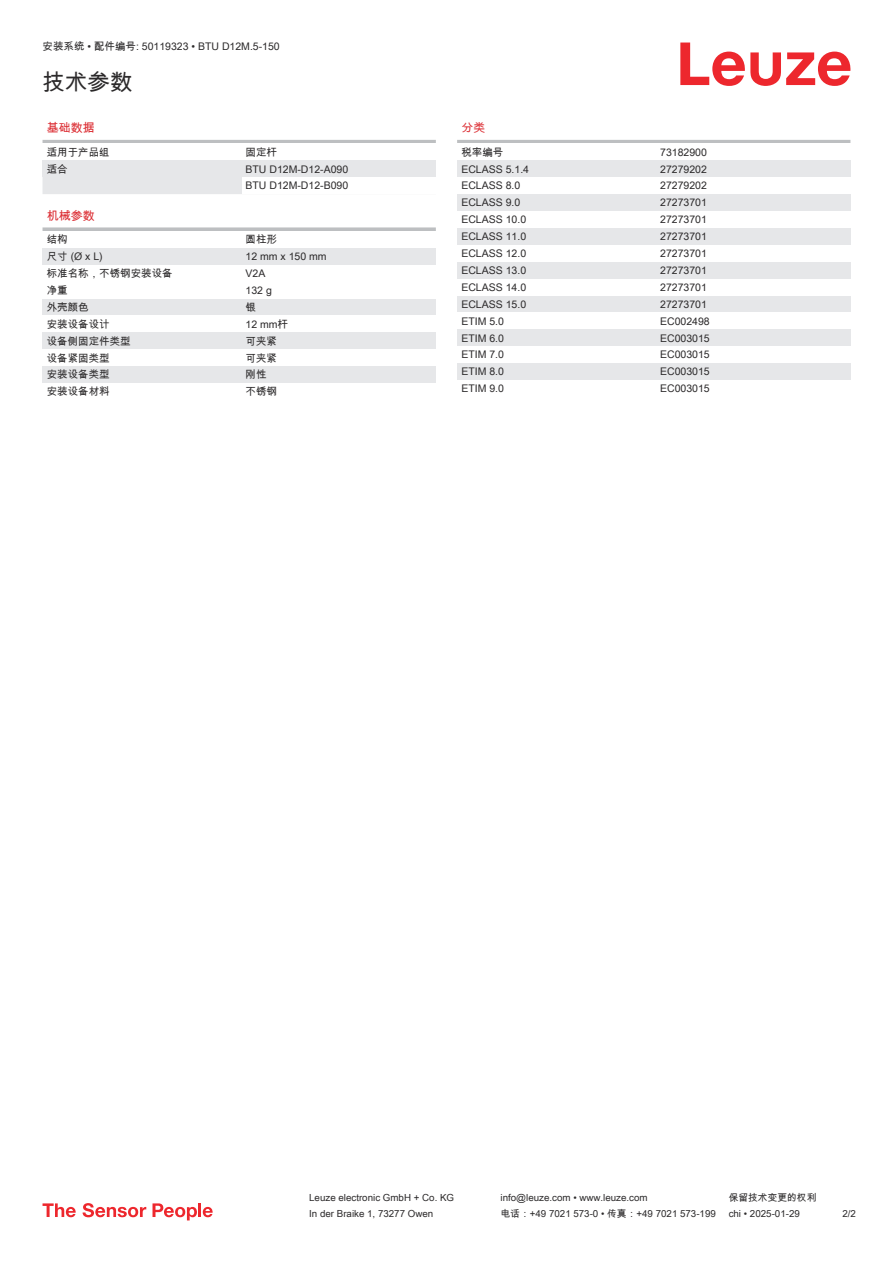
<style>
.page{position:relative;width:893px;height:1263px;background:#fff}
.page>*{position:absolute;margin:0;border:0;box-sizing:border-box;transform-origin:0 0}
.t1{font:22.5px "Arial Unicode MS";color:#2b292a}
.t2{font:12px "Arial Unicode MS";color:#db2a30}
.t3{font:10.5px/17px "Arial Unicode MS";color:#2b292a}
.t4{font:9.75px "Arial Unicode MS";color:#2b292a}
</style>
<div class="page">
<svg style="left:680px;top:43px;width:170px;height:43px"></svg>
<div style="left:43px;top:177px;width:199px;height:17px;background:#e6e7e9"></div>
<hr style="left:43px;top:140px;width:393px;height:3px;background:#bdbfc1">
<div style="left:43px;top:160px;width:199px;height:17px;background:#e6e7e9"></div>
<div style="left:242px;top:160px;width:194px;height:17px;background:#e6e7e9"></div>
<svg style="left:43px;top:227px;width:393px;height:4px;background:#c4c6c8"></svg>
<div style="left:43px;top:248px;width:199px;height:17px;background:#e6e7e9"></div>
<div style="left:242px;top:248px;width:194px;height:17px;background:#e6e7e9"></div>
<div style="left:43px;top:299px;width:199px;height:17px;background:#e6e7e9"></div>
<div style="left:242px;top:299px;width:194px;height:17px;background:#e6e7e9"></div>
<div style="left:43px;top:332px;width:199px;height:17px;background:#e6e7e9"></div>
<div style="left:242px;top:332px;width:194px;height:17px;background:#e6e7e9"></div>
<div style="left:43px;top:366px;width:199px;height:17px;background:#e6e7e9"></div>
<div style="left:242px;top:366px;width:194px;height:17px;background:#e6e7e9"></div>
<hr style="left:457px;top:140px;width:393px;height:3px;background:#bdbfc1">
<div style="left:457px;top:160px;width:200px;height:17px;background:#e6e7e9"></div>
<div style="left:657px;top:160px;width:193px;height:17px;background:#e6e7e9"></div>
<div style="left:457px;top:194px;width:200px;height:17px;background:#e6e7e9"></div>
<div style="left:657px;top:194px;width:193px;height:17px;background:#e6e7e9"></div>
<div style="left:457px;top:228px;width:200px;height:17px;background:#e6e7e9"></div>
<div style="left:657px;top:228px;width:193px;height:17px;background:#e6e7e9"></div>
<div style="left:457px;top:262px;width:200px;height:17px;background:#e6e7e9"></div>
<div style="left:657px;top:262px;width:193px;height:17px;background:#e6e7e9"></div>
<div style="left:457px;top:296px;width:200px;height:16px;background:#e6e7e9"></div>
<div style="left:657px;top:296px;width:193px;height:16px;background:#e6e7e9"></div>
<div style="left:457px;top:329px;width:200px;height:17px;background:#e6e7e9"></div>
<div style="left:657px;top:329px;width:193px;height:17px;background:#e6e7e9"></div>
<div style="left:457px;top:363px;width:200px;height:17px;background:#e6e7e9"></div>
<div style="left:657px;top:363px;width:193px;height:17px;background:#e6e7e9"></div>
<svg style="left:43px;top:1203px;width:33px;height:14px"></svg>
<svg style="left:83px;top:1203px;width:63px;height:14px"></svg>
<svg style="left:153px;top:1203px;width:44px;height:17px"></svg>
<hr style="left:198px;top:1203px;width:3px;height:14px;background:#ed272d">
<svg style="left:203px;top:1207px;width:10px;height:10px"></svg>
<p class="t3" style="left:43px;top:38px;width:239px">安装系统 • 配件编号: 50119323 • BTU D12M.5-150</p>
<h1 class="t1" style="left:43px;top:66px;width:91px">技术参数</h1>
<p class="t2" style="left:47px;top:119px;width:49px">基础数据</p>
<p class="t3" style="left:47px;top:143px;width:64px">适用于产品组</p>
<p class="t3" style="left:246px;top:143px;width:33px">固定杆</p>
<p class="t3" style="left:47px;top:160px;width:22px">适合</p>
<p class="t3" style="left:246px;top:160px;width:104px">BTU D12M-D12-A090<br>BTU D12M-D12-B090</p>
<p class="t2" style="left:47px;top:207px;width:49px">机械参数</p>
<p class="t3" style="left:47px;top:231px;width:22px">结构</p>
<p class="t3" style="left:246px;top:231px;width:33px">圆柱形</p>
<p class="t3" style="left:47px;top:248px;width:58px">尺寸 (Ø x L)</p>
<p class="t3" style="left:246px;top:248px;width:83px">12 mm x 150 mm</p>
<p class="t3" style="left:47px;top:265px;width:127px">标准名称，不锈钢安装设备</p>
<p class="t3" style="left:246px;top:265px;width:21px">V2A</p>
<p class="t3" style="left:47px;top:281px;width:22px">净重</p>
<p class="t3" style="left:246px;top:281px;width:28px">132 g</p>
<p class="t3" style="left:47px;top:298px;width:43px">外壳颜色</p>
<p class="t3" style="left:246px;top:298px;width:12px">银</p>
<p class="t3" style="left:47px;top:315px;width:64px">安装设备设计</p>
<p class="t3" style="left:246px;top:315px;width:44px">12 mm杆</p>
<p class="t3" style="left:47px;top:332px;width:85px">设备侧固定件类型</p>
<p class="t3" style="left:246px;top:332px;width:33px">可夹紧</p>
<p class="t3" style="left:47px;top:349px;width:64px">设备紧固类型</p>
<p class="t3" style="left:246px;top:349px;width:33px">可夹紧</p>
<p class="t3" style="left:47px;top:366px;width:64px">安装设备类型</p>
<p class="t3" style="left:246px;top:366px;width:22px">刚性</p>
<p class="t3" style="left:47px;top:383px;width:64px">安装设备材料</p>
<p class="t3" style="left:246px;top:383px;width:33px">不锈钢</p>
<p class="t2" style="left:461px;top:119px;width:25px">分类</p>
<p class="t3" style="left:461px;top:143px;width:43px">税率编号</p>
<p class="t3" style="left:660px;top:143px;width:48px">73182900</p>
<p class="t3" style="left:461px;top:160px;width:69px">ECLASS 5.1.4</p>
<p class="t3" style="left:660px;top:160px;width:48px">27279202</p>
<p class="t3" style="left:461px;top:177px;width:60px">ECLASS 8.0</p>
<p class="t3" style="left:660px;top:177px;width:48px">27279202</p>
<p class="t3" style="left:461px;top:194px;width:60px">ECLASS 9.0</p>
<p class="t3" style="left:660px;top:194px;width:48px">27273701</p>
<p class="t3" style="left:461px;top:211px;width:66px">ECLASS 10.0</p>
<p class="t3" style="left:660px;top:211px;width:48px">27273701</p>
<p class="t3" style="left:461px;top:228px;width:66px">ECLASS 11.0</p>
<p class="t3" style="left:660px;top:228px;width:48px">27273701</p>
<p class="t3" style="left:461px;top:245px;width:66px">ECLASS 12.0</p>
<p class="t3" style="left:660px;top:245px;width:48px">27273701</p>
<p class="t3" style="left:461px;top:262px;width:66px">ECLASS 13.0</p>
<p class="t3" style="left:660px;top:262px;width:48px">27273701</p>
<p class="t3" style="left:461px;top:278px;width:66px">ECLASS 14.0</p>
<p class="t3" style="left:660px;top:278px;width:48px">27273701</p>
<p class="t3" style="left:461px;top:295px;width:66px">ECLASS 15.0</p>
<p class="t3" style="left:660px;top:295px;width:48px">27273701</p>
<p class="t3" style="left:461px;top:312px;width:44px">ETIM 5.0</p>
<p class="t3" style="left:660px;top:312px;width:51px">EC002498</p>
<p class="t3" style="left:461px;top:329px;width:44px">ETIM 6.0</p>
<p class="t3" style="left:660px;top:329px;width:51px">EC003015</p>
<p class="t3" style="left:461px;top:346px;width:44px">ETIM 7.0</p>
<p class="t3" style="left:660px;top:346px;width:51px">EC003015</p>
<p class="t3" style="left:461px;top:363px;width:44px">ETIM 8.0</p>
<p class="t3" style="left:660px;top:363px;width:51px">EC003015</p>
<p class="t3" style="left:461px;top:380px;width:44px">ETIM 9.0</p>
<p class="t3" style="left:660px;top:380px;width:51px">EC003015</p>
<p class="t4" style="left:309px;top:1191px;width:146px">Leuze electronic GmbH + Co. KG</p>
<p class="t4" style="left:501px;top:1191px;width:149px">info@leuze.com • www.leuze.com</p>
<p class="t4" style="left:729px;top:1191px;width:89px">保留技术变更的权利</p>
<p class="t4" style="left:309px;top:1206px;width:126px">In der Braike 1, 73277 Owen</p>
<p class="t4" style="left:501px;top:1206px;width:217px">电话：+49 7021 573-0 • 传真：+49 7021 573-199</p>
<p class="t4" style="left:729px;top:1206px;width:73px">chi • 2025-01-29</p>
<p class="t4" style="left:842px;top:1206px;width:15px">2/2</p>
</div>
